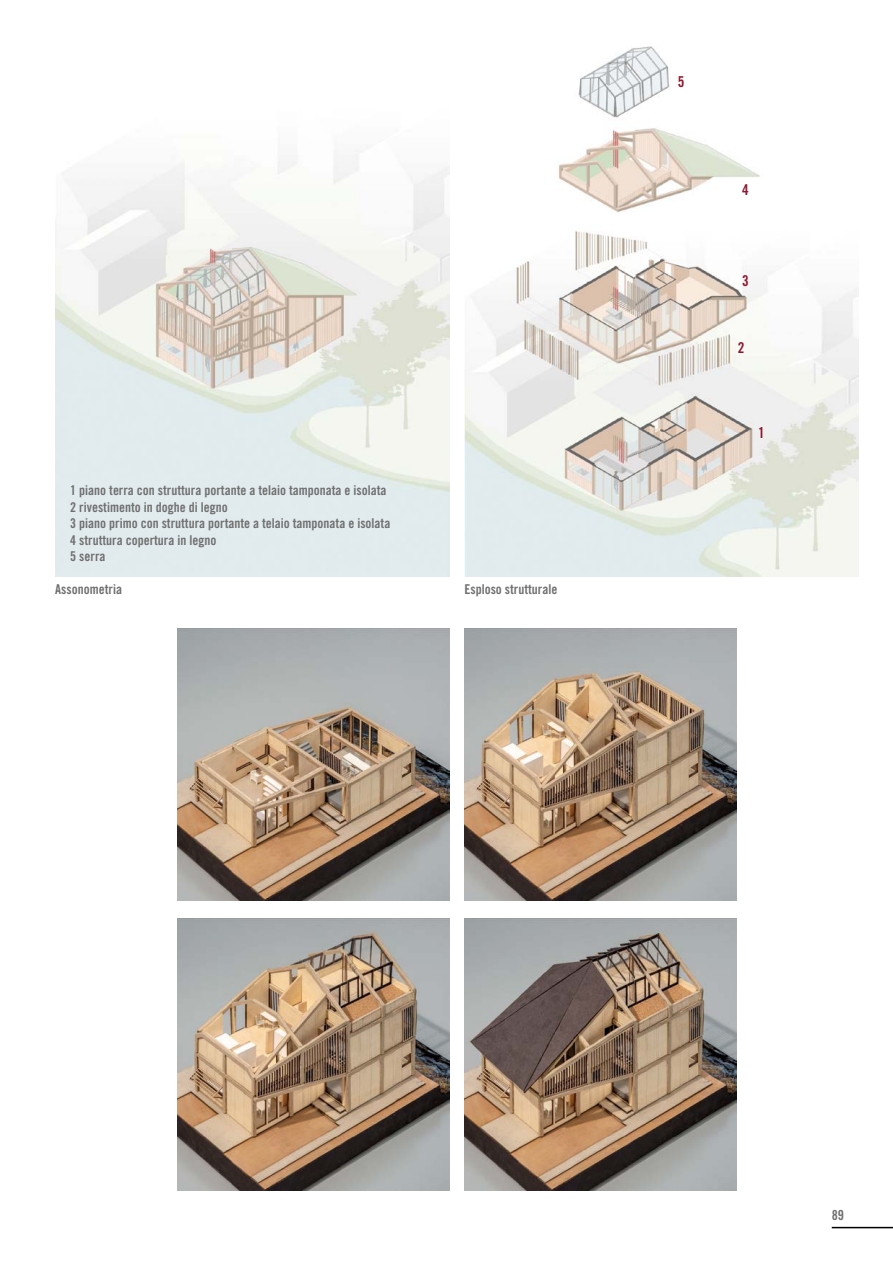
<style>
.page{position:relative;width:893px;height:1263px;background:#fff}
.page>*{position:absolute;margin:0;border:0;box-sizing:border-box;transform-origin:0 0}
.t1{font:15px "Trade Gothic LT Std Bd Cn 20";color:#8e172f}
.t2{font:13.8px "Trade Gothic LT Std Bd Cn 20";color:#706f6f}
.t3{font:13.5px/16.5px "Trade Gothic LT Std Bd Cn 20";color:#706f6f}
</style>
<div class="page">
<hr style="left:832px;top:1227px;width:61px;height:1px;background:#000">
<img style="left:55px;top:150px;width:395px;height:426px">
<img style="left:464px;top:46px;width:395px;height:530px">
<img style="left:178px;top:628px;width:272px;height:272px">
<img style="left:464px;top:628px;width:272px;height:272px">
<img style="left:178px;top:918px;width:272px;height:273px">
<img style="left:464px;top:918px;width:272px;height:273px">
<p class="t3" style="left:70px;top:482px;width:322px">1 piano terra con struttura portante a telaio tamponata e isolata 2 rivestimento in doghe di legno<br>3 piano primo con struttura portante a telaio tamponata e isolata 4 struttura copertura in legno<br>5 serra</p>
<p class="t3" style="left:55px;top:580px;width:68px">Assonometria</p>
<p class="t3" style="left:464px;top:580px;width:94px">Esploso strutturale</p>
<p class="t1" style="left:678px;top:73px;width:8px">5</p>
<p class="t1" style="left:742px;top:180px;width:8px">4</p>
<p class="t1" style="left:742px;top:271px;width:8px">3</p>
<p class="t1" style="left:738px;top:339px;width:8px">2</p>
<p class="t1" style="left:758px;top:423px;width:8px">1</p>
<p class="t2" style="left:832px;top:1206px;width:14px">89</p>
</div>
